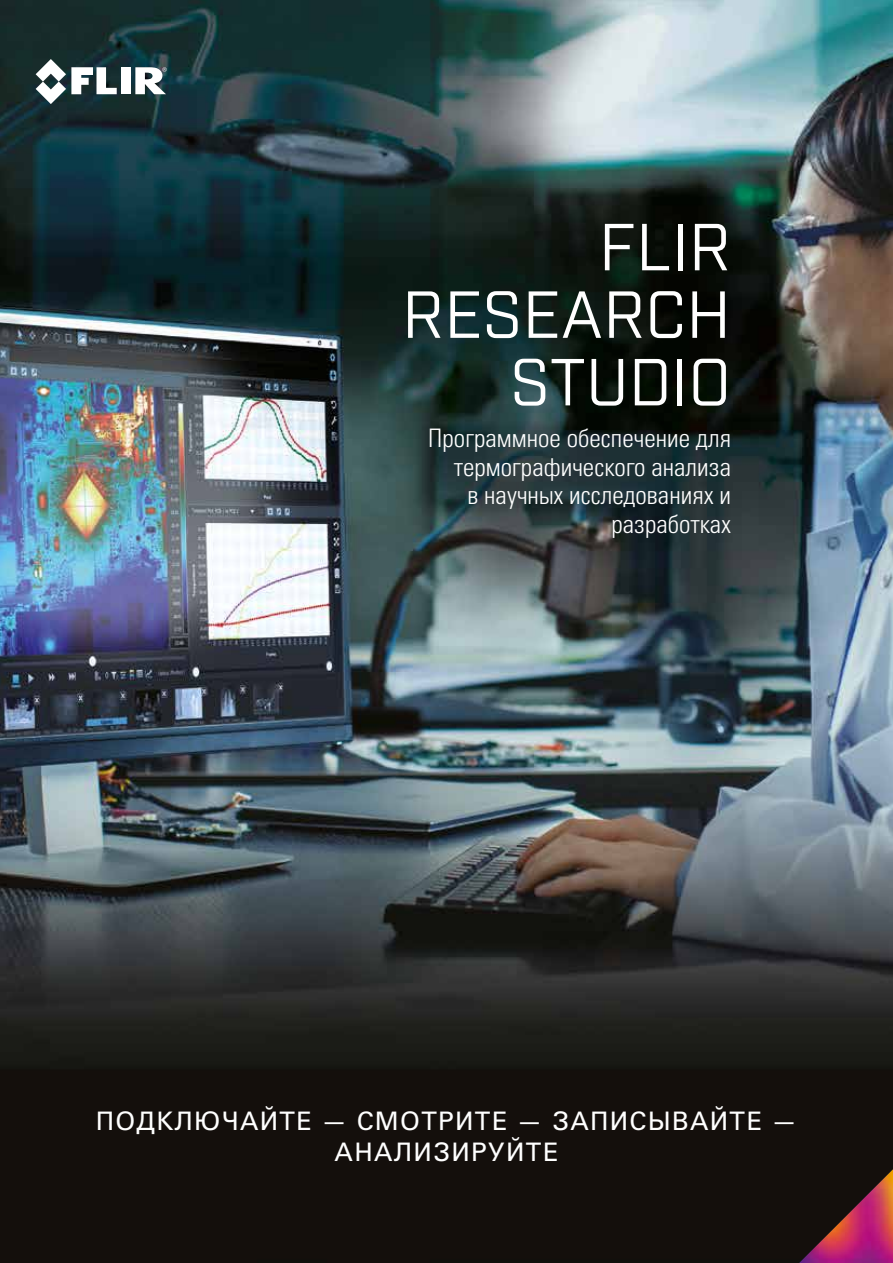
<style>
.page{position:relative;width:893px;height:1263px;background:#fff}
.page>*{position:absolute;margin:0;border:0;box-sizing:border-box;transform-origin:0 0}
.t1{font:64.5px/67.5px "Industry";color:#fff;text-align:right}
.t2{font:25.5px/28.5px "Univers LTCYR 47 Light Cond";letter-spacing:.005em;color:#fff;text-align:right}
.t3{font:25.5px/30.6px "Univers LTCYR 55 Roman";letter-spacing:.05em;color:#fff;text-align:center}
</style>
<div class="page">
<img style="left:0;top:0;width:893px;height:1263px">
<img style="left:799px;top:1169px;width:94px;height:94px">
<div style="left:121px;top:67px;width:10px;height:27px;background:#fff"></div>
<svg style="left:36px;top:59px;width:81px;height:45px"></svg>
<svg style="left:135px;top:67px;width:32px;height:27px"></svg>
<h1 class="t1" style="left:402px;top:215px;width:331px">FLIR<br>RESEARCH<br>STUDIO</h1>
<p class="t2" style="left:428px;top:422px;width:304px">Программное обеспечение для термографического анализа<br>в научных исследованиях и разработках</p>
<p class="t3" style="left:96px;top:1104px;width:703px">ПОДКЛЮЧАЙТЕ — СМОТРИТЕ — ЗАПИСЫВАЙТЕ —<br>АНАЛИЗИРУЙТЕ</p>
</div>
